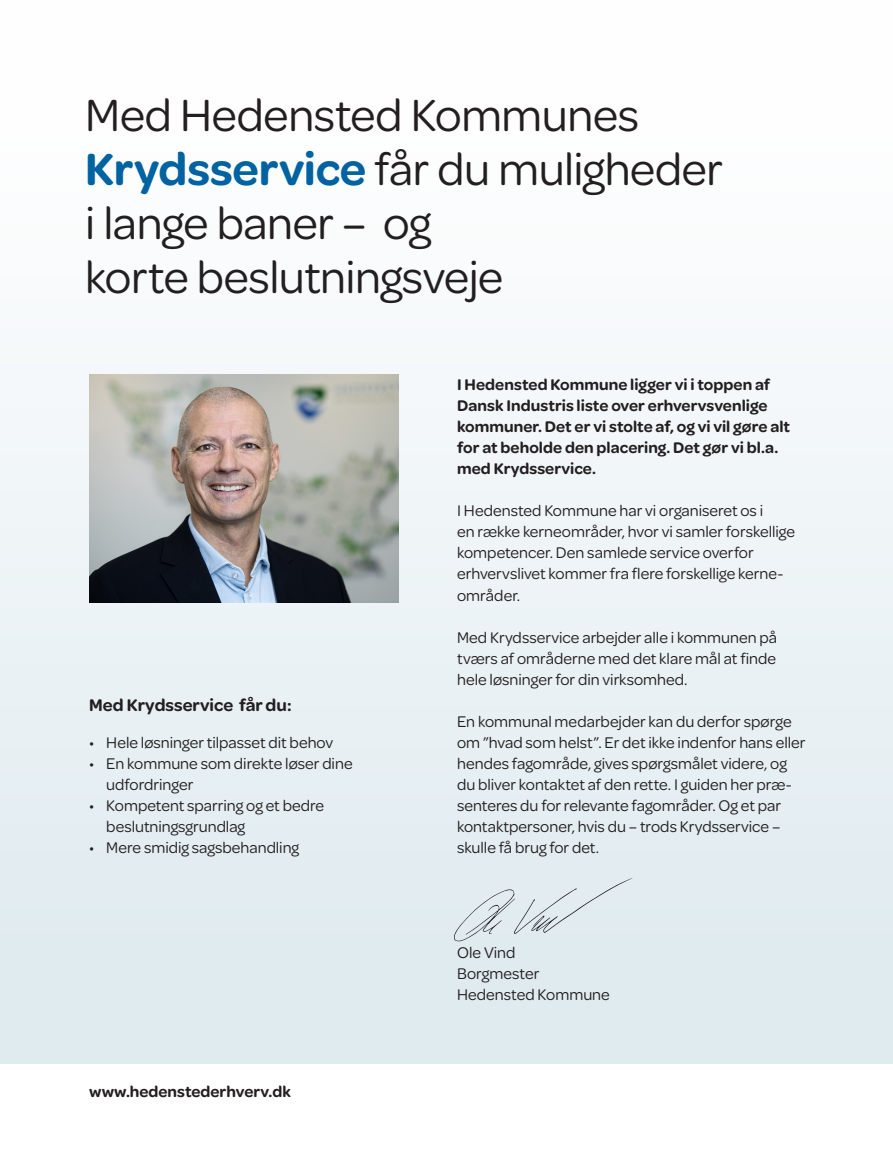
<style>
.page{position:relative;width:893px;height:1149px;background:#fff}
.page>*{position:absolute;margin:0;border:0;box-sizing:border-box;transform-origin:0 0}
.Rubrik_32_36{font:48px/54px "Omnes";letter-spacing:-.01em;color:#231f20}
.t1{font:600 18px "Omnes";color:#231f20}
.Brød{font:16.5px/21px "Omnes";color:#231f20}
.Brød-2{font:600 16.5px/21px "Omnes";color:#231f20}
.s1{font-weight:600;color:#0063a1}
</style>
<div class="page">
<div style="left:0;top:0;width:893px;height:1063px;background:linear-gradient(to bottom,#fff,#dde9ee)"></div>
<img style="left:89px;top:374px;width:310px;height:228px">
<svg style="left:454px;top:877px;width:178px;height:64px;background:#dae4e8"></svg>
<p class="Rubrik_32_36" style="left:85px;top:85px;width:640px">Med Hedensted Kommunes<br><span class="s1">Krydsservice</span> får du muligheder i lange baner – og<br>korte beslutningsveje</p>
<p class="t1" style="left:89px;top:692px;width:204px">Med Krydsservice får du:</p>
<p class="Brød" style="left:89px;top:730px;width:245px">• Hele løsninger tilpasset dit behov</p>
<p class="Brød" style="left:106px;top:751px;width:248px;text-indent:-17px">• En kommune som direkte løser dine udfordringer</p>
<p class="Brød" style="left:106px;top:793px;width:219px;text-indent:-17px">• Kompetent sparring og et bedre beslutningsgrundlag</p>
<p class="Brød" style="left:89px;top:835px;width:211px">• Mere smidig sagsbehandling</p>
<p class="Brød-2" style="left:89px;top:1079px;width:203px">www.hedenstederhverv.dk</p>
<p class="Brød-2" style="left:457px;top:373px;width:334px">I Hedensted Kommune ligger vi i toppen af Dansk Industris liste over erhvervsvenlige kommuner. Det er vi stolte af, og vi vil gøre alt for at beholde den placering. Det gør vi bl.a. med Krydsservice.</p>
<p class="Brød" style="left:457px;top:499px;width:339px">I Hedensted Kommune har vi organiseret os i<br>en række kerneområder, hvor vi samler forskellige kompetencer. Den samlede service overfor erhvervslivet kommer fra flere forskellige kerne&shy;områder.</p>
<p class="Brød" style="left:457px;top:625px;width:321px;text-align:justify">Med Krydsservice arbejder alle i kommunen på tværs af områderne med det klare mål at finde hele løsninger for din virksomhed.</p>
<p class="Brød" style="left:457px;top:709px;width:350px">En kommunal medarbejder kan du derfor spørge om ”hvad som helst”. Er det ikke indenfor hans eller hendes fagområde, gives spørgsmålet videre, og du bliver kontaktet af den rette. I guiden her præ&shy;senteres du for relevante fagområder. Og et par kontaktpersoner, hvis du – trods Krydsservice – skulle få brug for det.</p>
<p class="Brød" style="left:457px;top:940px;width:60px">Ole Vind</p>
<p class="Brød" style="left:457px;top:961px;width:84px">Borgmester</p>
<p class="Brød" style="left:457px;top:982px;width:154px">Hedensted Kommune</p>
</div>
